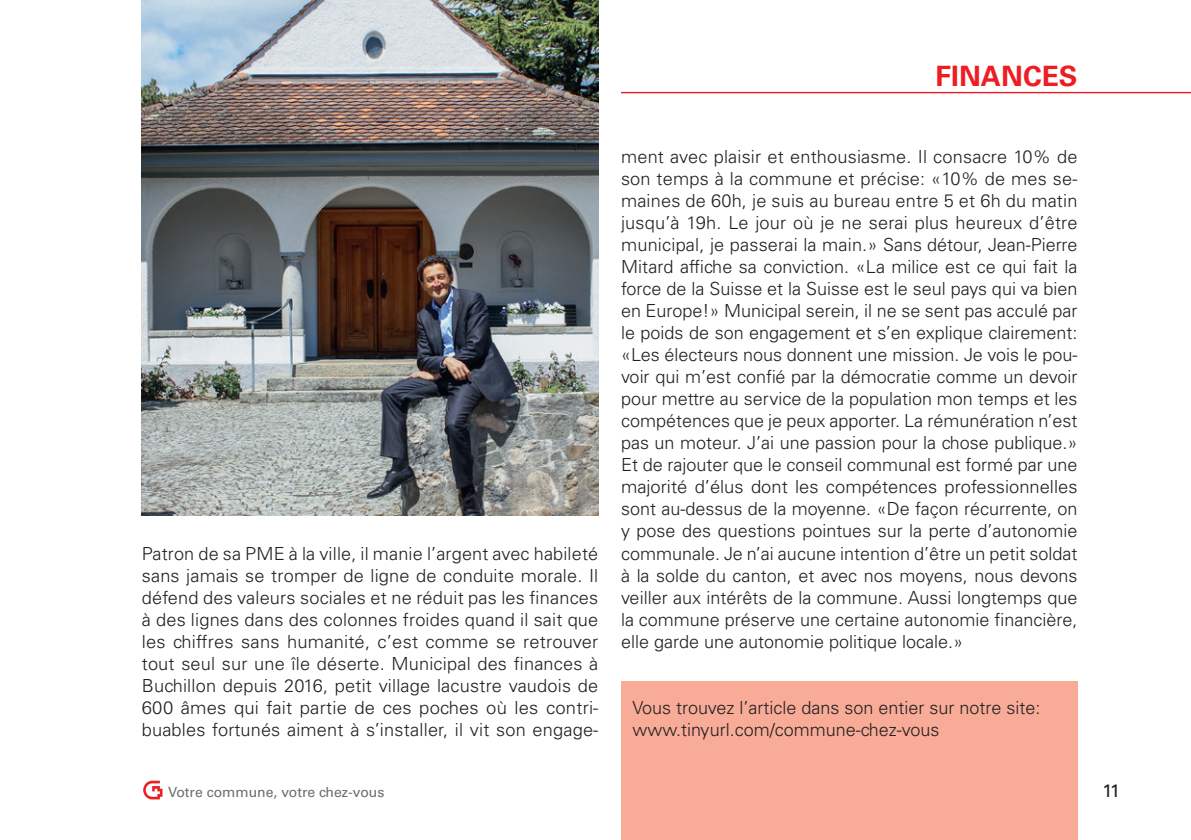
<style>
.page{position:relative;width:1191px;height:840px;background:#fff}
.page>*{position:absolute;margin:0;border:0;box-sizing:border-box;transform-origin:0 0}
.t1{font:700 28px "Univers LT Std";letter-spacing:.005em;color:#ee1d23}
.t2{font:300 18px/22px "Univers LT Std";color:#231f20;text-align:justify}
.t3{font:18px "Univers LT Std";color:#231f20}
.t4{font:14px "Univers LT Std";color:#6c6d70}
</style>
<div class="page">
<img style="left:142px;top:0;width:456px;height:515px">
<hr style="left:621px;top:92px;width:570px;height:1px;background:#ee1d23">
<svg style="left:143px;top:780px;width:19px;height:19px"></svg>
<div style="left:621px;top:681px;width:456px;height:158px;background:#f8ac98"></div>
<h1 class="t1" style="left:935px;top:60px;width:143px">FINANCES</h1>
<p class="t2" style="left:142px;top:542px;width:458px">Patron de sa PME à la ville, il manie l’argent avec habileté sans jamais se tromper de ligne de conduite morale. Il défend des valeurs sociales et ne réduit pas les finances à des lignes dans des colonnes froides quand il sait que les chiffres sans humanité, c’est comme se retrouver tout seul sur une île déserte. Municipal des finances à Buchillon depuis 2016, petit village lacustre vaudois de 600 âmes qui fait partie de ces poches où les contri&shy;buables fortunés aiment à s’installer, il vit son engage-</p>
<p class="t4" style="left:168px;top:783px;width:218px">Votre commune, votre chez-vous</p>
<p class="t2" style="left:621px;top:146px;width:458px">ment avec plaisir et enthousiasme. Il consacre 10% de son temps à la commune et précise: «10% de mes se&shy;maines de 60h, je suis au bureau entre 5 et 6h du matin jusqu’à 19h. Le jour où je ne serai plus heureux d’être municipal, je passerai la main.» Sans détour, Jean-Pierre Mitard affiche sa conviction. «La milice est ce qui fait la force de la Suisse et la Suisse est le seul pays qui va bien en Europe!» Municipal serein, il ne se sent pas acculé par le poids de son engagement et s’en explique clairement: «Les électeurs nous donnent une mission. Je vois le pou&shy;voir qui m’est confié par la démocratie comme un devoir pour mettre au service de la population mon temps et les compétences que je peux apporter. La rémunération n’est pas un moteur. J’ai une passion pour la chose publique.» Et de rajouter que le conseil communal est formé par une majorité d’élus dont les compétences professionnelles sont au-dessus de la moyenne. «De façon récurrente, on y pose des questions pointues sur la perte d’autonomie communale. Je n’ai aucune intention d’être un petit soldat à la solde du canton, et avec nos moyens, nous devons veiller aux intérêts de la commune. Aussi longtemps que la commune préserve une certaine autonomie financière, elle garde une autonomie politique locale.»</p>
<p class="t2" style="left:632px;top:696px;width:410px">Vous trouvez l’article dans son entier sur notre site: www.tinyurl.com/commune-chez-vous</p>
<p class="t3" style="left:1102px;top:779px;width:19px">11</p>
</div>
